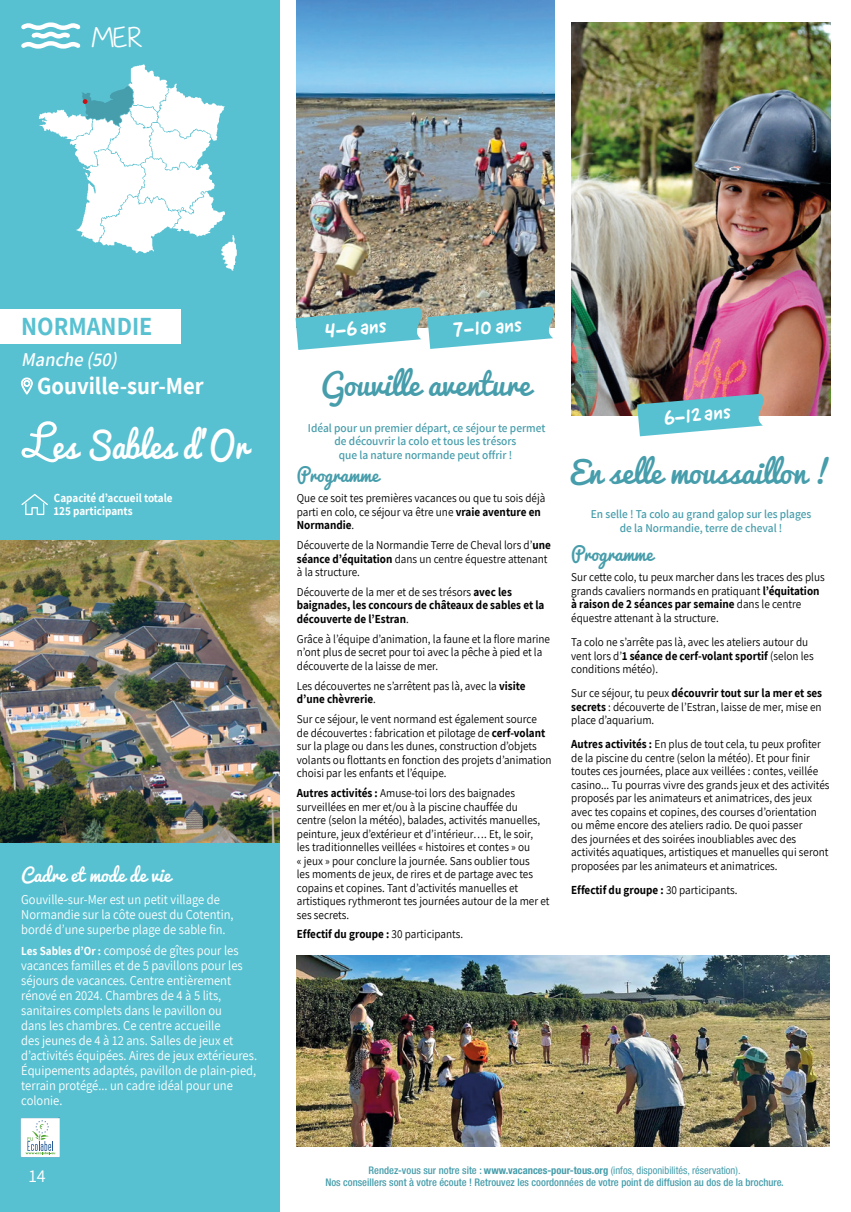
<style>
.page{position:relative;width:851px;height:1212px;background:#fff}
.page>*{position:absolute;margin:0;border:0;box-sizing:border-box;transform-origin:0 0}
.t1{font:34.5px "Pacifico";color:#fff;scale:.91 1}
.t2{font:30px "Pacifico";color:#469dab}
.t3{font:28.5px "My First Crush";color:#fff;scale:1.1 1}
.t4{font:700 25.5px "Assistant";color:#58c1d1;scale:.95 1}
.t5{font:700 24px "Assistant";color:#fff;scale:.95 1}
.t6{font:21px "Good Dog New";color:#fff}
.t7{font:italic 600 19.5px "Assistant";color:#fff;scale:.95 1}
.t8{font:18px "Pacifico";color:#469dab}
.t9{font:18px "Pacifico";color:#fff}
.t10{font:18px "Assistant";color:#fff}
.t11{font:13.5px/15px "Assistant";color:#fff;scale:.93 1}
.t12{font:12px/13.5px "Assistant";color:#000;scale:.93 1}
.t13{font:600 12px/13.5px "Assistant";color:#469dab;text-align:center;scale:.95 1}
.t14{font:700 12px/13.5px "Assistant";color:#000;scale:.93 1}
.t15{font:700 12px/13.5px "Assistant";color:#fff;scale:.93 1}
.t16{font:500 condensed 10.5px/12px "Helvetica Neue LT Std";color:#469dab;text-align:center}
.s1{font-weight:700;font-size:12px}
.s2{font-weight:700}
.s3{font-weight:400}
</style>
<div class="page">
<div style="left:0;top:0;width:279px;height:1212px;background:#58c1d1"></div>
<svg style="left:21px;top:22px;width:60px;height:27px"></svg>
<svg style="left:21px;top:378px;width:12px;height:16px"></svg>
<svg style="left:21px;top:494px;width:27px;height:21px"></svg>
<div style="left:0;top:309px;width:180px;height:35px;background:#fff"></div>
<img style="left:297px;top:955px;width:532px;height:191px">
<img style="left:297px;top:0;width:257px;height:306px">
<img style="left:572px;top:22px;width:257px;height:393px">
<svg style="left:637px;top:394px;width:141px;height:42px"></svg>
<svg style="left:21px;top:421px;width:38px;height:41px"></svg>
<img style="left:0;top:540px;width:279px;height:302px">
<svg style="left:21px;top:1118px;width:39px;height:39px;background:#e5eeec"></svg>
<svg style="left:39px;top:65px;width:198px;height:206px"></svg>
<svg style="left:295px;top:306px;width:260px;height:44px;background:#7cc3cb"></svg>
<h3 class="t3" style="left:91px;top:21px;width:47px">MER</h3>
<h3 class="t4" style="left:21px;top:309px;width:139px">NORMANDIE</h3>
<h3 class="t7" style="left:21px;top:346px;width:107px">Manche (50)</h3>
<h3 class="t5" style="left:37px;top:370px;width:177px">Gouville-sur-Mer</h3>
<h1 class="t1" style="left:52px;top:426px;width:216px">es Sables d’Or</h1>
<p class="t15" style="left:54px;top:491px;width:129px">Capacité d’accueil totale<br>125 participants</p>
<h3 class="t9" style="left:21px;top:865px;width:151px">Cadre et mode de vie</h3>
<p class="t11" style="left:21px;top:891px;width:230px">Gouville-sur-Mer est un petit village de<br>Normandie sur la côte ouest du Cotentin, bordé d’une superbe plage de sable fin.</p>
<p class="t11" style="left:21px;top:943px;width:255px"><span class="s1">Les Sables d’Or :</span> composé de gîtes pour les vacances familles et de 5 pavillons pour les séjours de vacances. Centre entièrement rénové en 2024. Chambres de 4 à 5 lits, sanitaires complets dans le pavillon ou<br>dans les chambres. Ce centre accueille<br>des jeunes de 4 à 12 ans. Salles de jeux et d’activités équipées. Aires de jeux extérieures.<br>Équipements adaptés, pavillon de plain-pied, terrain protégé... un cadre idéal pour une colonie.</p>
<h3 class="t10" style="left:29px;top:1163px;width:18px">14</h3>
<h3 class="t6" style="left:324px;top:317px;width:63px;rotate:-5deg">4-6ans</h3>
<h3 class="t6" style="left:452px;top:316px;width:70px;rotate:-5deg">7-10ans</h3>
<h2 class="t2" style="left:321px;top:368px;width:210px">Gouville aventure</h2>
<p class="t13" style="left:308px;top:421px;width:251px">Idéal pour un premier départ, ce séjour te permet de découvrir la colo et tous les trésors<br>que la nature normande peut offrir !</p>
<h3 class="t8" style="left:297px;top:465px;width:83px">Programme</h3>
<p class="t12" style="left:297px;top:491px;width:269px">Que ce soit tes premières vacances ou que tu sois déjà parti en colo, ce séjour va être une <span class="s2">vraie aventure en<br>Normandie</span>.</p>
<p class="t12" style="left:297px;top:538px;width:274px">Découverte de la Normandie Terre de Cheval lors d’<span class="s2">une séance d’équitation</span> dans un centre équestre attenant à la structure.</p>
<p class="t14" style="left:297px;top:585px;width:268px"><span class="s3">Découverte de la mer et de ses trésors</span> avec les baignades, les concours de châteaux de sables et la découverte de l’Estran<span class="s3">.</span></p>
<p class="t12" style="left:297px;top:631px;width:274px">Grâce à l’équipe d’animation, la faune et la flore marine n’ont plus de secret pour toi avec la pêche à pied et la découverte de la laisse de mer.</p>
<p class="t12" style="left:297px;top:678px;width:247px">Les découvertes ne s’arrêtent pas là, avec la <span class="s2">visite d’une chèvrerie</span>.</p>
<p class="t12" style="left:297px;top:712px;width:275px">Sur ce séjour, le vent normand est également source de découvertes : fabrication et pilotage de <span class="s2">cerf-volant </span>sur la plage ou dans les dunes, construction d’objets volants ou flottants en fonction des projets d’animation choisi par les enfants et l’équipe.</p>
<p class="t12" style="left:297px;top:786px;width:273px"><span class="s2">Autres activités :</span> Amuse-toi lors des baignades surveillées en mer et/ou à la piscine chauffée du centre (selon la météo), balades, activités manuelles, peinture, jeux d’extérieur et d’intérieur…. Et, le soir,<br>les traditionnelles veillées « histoires et contes » ou<br>« jeux » pour conclure la journée. Sans oublier tous<br>les moments de jeux, de rires et de partage avec tes copains et copines. Tant d’activités manuelles et artistiques rythmeront tes journées autour de la mer et ses secrets.</p>
<p class="t14" style="left:297px;top:927px;width:180px">Effectif du groupe : <span class="s3">30 participants.</span></p>
<h3 class="t6" style="left:662px;top:404px;width:69px;rotate:-5deg">6-12 ans</h3>
<h2 class="t2" style="left:569px;top:456px;width:263px">En selle moussaillon !</h2>
<p class="t13" style="left:590px;top:507px;width:233px">En selle ! Ta colo au grand galop sur les plages de la Normandie, terre de cheval !</p>
<h3 class="t8" style="left:571px;top:544px;width:83px">Programme</h3>
<p class="t12" style="left:571px;top:570px;width:274px">Sur cette colo, tu peux marcher dans les traces des plus grands cavaliers normands en pratiquant <span class="s2">l’équitation à raison de 2 séances par semaine</span> dans le centre équestre attenant à la structure.</p>
<p class="t12" style="left:571px;top:635px;width:262px">Ta colo ne s’arrête pas là, avec les ateliers autour du vent lors d’<span class="s2">1 séance de cerf-volant sportif</span> (selon les conditions météo).</p>
<p class="t12" style="left:571px;top:686px;width:271px;text-align:justify">Sur ce séjour, tu peux <span class="s2">découvrir tout sur la mer et ses secrets</span> : découverte de l’Estran, laisse de mer, mise en place d’aquarium.</p>
<p class="t12" style="left:571px;top:737px;width:279px"><span class="s2">Autres activités :</span> En plus de tout cela, tu peux profiter de la piscine du centre (selon la météo). Et pour finir toutes ces journées, place aux veillées : contes, veillée casino... Tu pourras vivre des grands jeux et des activités proposés par les animateurs et animatrices, des jeux avec tes copains et copines, des courses d’orientation ou même encore des ateliers radio. De quoi passer<br>des journées et des soirées inoubliables avec des activités aquatiques, artistiques et manuelles qui seront proposées par les animateurs et animatrices.</p>
<p class="t14" style="left:571px;top:883px;width:180px">Effectif du groupe : <span class="s3">30 participants.</span></p>
<p class="t16" style="left:325px;top:1164px;width:460px">Rendez-vous sur notre site : <span class="s2">www.vacances-pour-tous.org</span> <span class="s3">(infos, disponibilités, réservation).<br></span>Nos conseillers sont à votre écoute ! Retrouvez les coordonnées de votre point de diffusion au dos de la brochure.</p>
</div>
